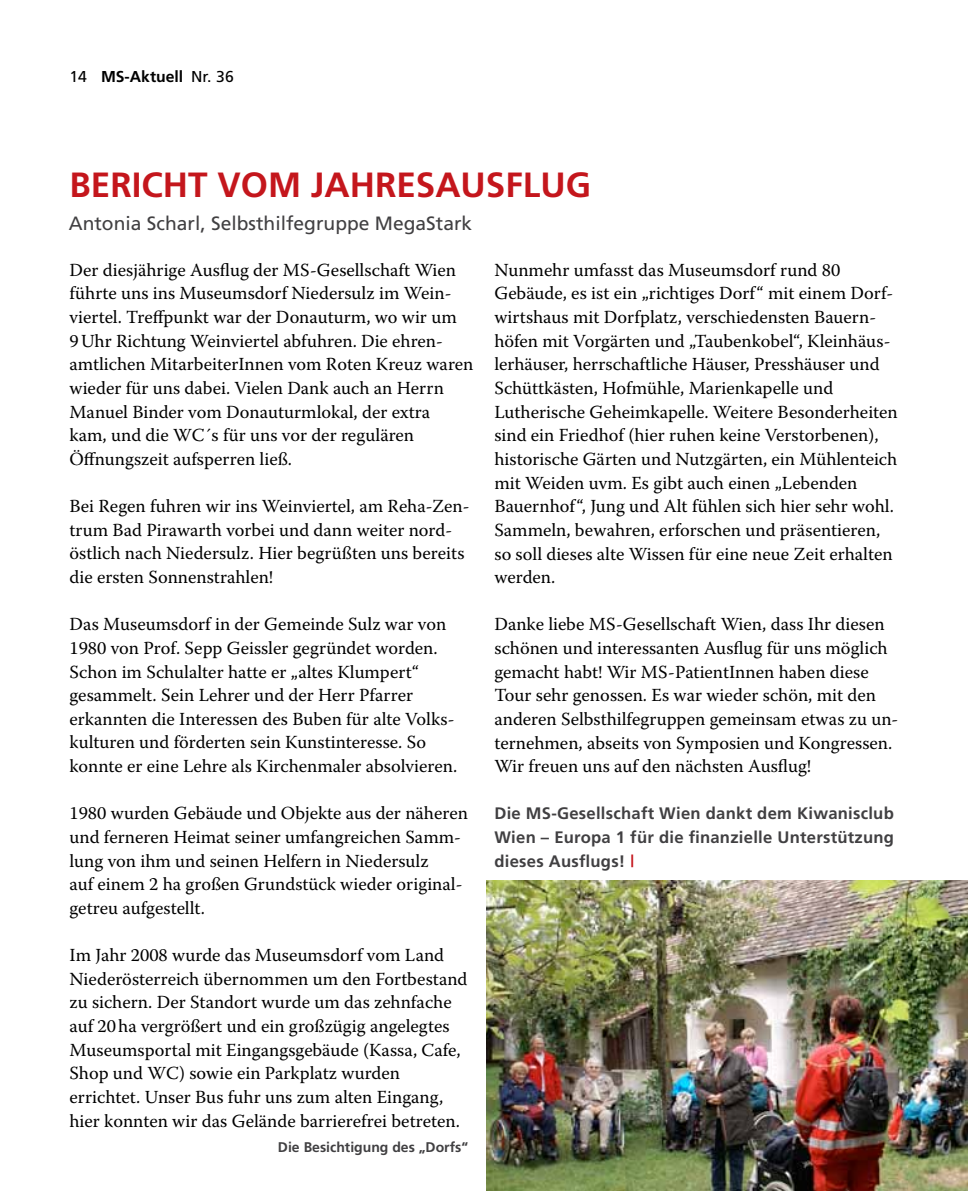
<style>
.page{position:relative;width:968px;height:1191px;background:#fff}
.page>*{position:absolute;margin:0;border:0;box-sizing:border-box;transform-origin:0 0}
.t1{font:700 35px "Frutiger";color:#c4161c}
.t2{font:19.25px "Frutiger";color:#414042}
.t3{font:18.38px/23.6px "Warnock Pro";color:#000}
.t4{font:700 16.62px/23.6px "Frutiger";letter-spacing:.015em;color:#414042;text-align:justify}
.t5{font:700 15.75px "Frutiger";color:#000}
.t6{font:700 14px "Frutiger";color:#414042}
.s1{font-weight:400}
.s2{color:#c4161c}
</style>
<div class="page">
<img style="left:486px;top:880px;width:481px;height:311px">
<p class="t5" style="left:69px;top:67px;width:166px"><span class="s1">14</span> MS-Aktuell <span class="s1">Nr. 36</span></p>
<h1 class="t1" style="left:69px;top:164px;width:82px">BERICHT</h1>
<h1 class="t1" style="left:217px;top:164px;width:371px">VOM JAH RESAUSFLUG</h1>
<p class="t2" style="left:69px;top:212px;width:405px">Antonia Scharl, Selbsthilfegruppe MegaStark</p>
<p class="t3" style="left:69px;top:257px;width:405px">Der diesjährige Ausflug der MS-Gesellschaft Wien führte uns ins Museumsdorf Niedersulz im Wein&shy;viertel. Treffpunkt war der Donauturm, wo wir um 9Uhr Richtung Weinviertel abfuhren. Die ehren&shy;amtlichen MitarbeiterInnen vom Roten Kreuz waren wieder für uns dabei. Vielen Dank auch an Herrn Manuel Binder vom Donauturmlokal, der extra<br>kam, und die WC´s für uns vor der regulären Öffnungszeit aufsperren ließ.</p>
<p class="t3" style="left:69px;top:494px;width:401px">Bei Regen fuhren wir ins Weinviertel, am Reha-Zen&shy;trum Bad Pirawarth vorbei und dann weiter nord&shy;östlich nach Niedersulz. Hier begrüßten uns bereits die ersten Sonnenstrahlen!</p>
<p class="t3" style="left:69px;top:612px;width:389px">Das Museumsdorf in der Gemeinde Sulz war von 1980 von Prof. Sepp Geissler gegründet worden.<br>Schon im Schulalter hatte er „altes Klumpert“ gesammelt. Sein Lehrer und der Herr Pfarrer erkannten die Interessen des Buben für alte Volks&shy;kulturen und förderten sein Kunstinteresse. So konnte er eine Lehre als Kirchenmaler absolvieren.</p>
<p class="t3" style="left:69px;top:801px;width:400px">1980 wurden Gebäude und Objekte aus der näheren und ferneren Heimat seiner umfangreichen Samm&shy;lung von ihm und seinen Helfern in Niedersulz<br>auf einem 2 ha großen Grundstück wieder original&shy;getreu aufgestellt.</p>
<p class="t3" style="left:69px;top:943px;width:399px">Im Jahr 2008 wurde das Museumsdorf vom Land Niederösterreich übernommen um den Fortbestand zu sichern. Der Standort wurde um das zehnfache auf 20ha vergrößert und ein großzügig angelegtes Museumsportal mit Eingangsgebäude (Kassa, Cafe, Shop und WC) sowie ein Parkplatz wurden errichtet. Unser Bus fuhr uns zum alten Eingang, hier konnten wir das Gelände barrierefrei betreten.</p>
<p class="t6" style="left:278px;top:1138px;width:192px">Die Besichtigung des „Dorfs“</p>
<p class="t3" style="left:494px;top:258px;width:405px">Nunmehr umfasst das Museumsdorf rund 80<br>Gebäude, es ist ein „richtiges Dorf“ mit einem Dorf&shy;wirtshaus mit Dorfplatz, verschiedensten Bauern&shy;höfen mit Vorgärten und „Taubenkobel“, Kleinhäus&shy;lerhäuser, herrschaftliche Häuser, Presshäuser und Schüttkästen, Hofmühle, Marienkapelle und Lutherische Geheimkapelle. Weitere Besonderheiten sind ein Friedhof (hier ruhen keine Verstorbenen), historische Gärten und Nutzgärten, ein Mühlenteich mit Weiden uvm. Es gibt auch einen „Lebenden Bauernhof“, Jung und Alt fühlen sich hier sehr wohl.<br>Sammeln, bewahren, erforschen und präsentieren, so soll dieses alte Wissen für eine neue Zeit erhalten werden.</p>
<p class="t3" style="left:494px;top:612px;width:405px">Danke liebe MS-Gesellschaft Wien, dass Ihr diesen schönen und interessanten Ausflug für uns möglich gemacht habt! Wir MS-PatientInnen haben diese Tour sehr genossen. Es war wieder schön, mit den anderen Selbsthilfegruppen gemeinsam etwas zu un&shy;ternehmen, abseits von Symposien und Kongressen.<br>Wir freuen uns auf den nächsten Ausflug!</p>
<p class="t4" style="left:494px;top:801px;width:401px">Die MS-Gesellschaft Wien dankt dem Kiwanisclub Wien – Europa 1 für die finanzielle Unterstützung dieses Ausflugs! <span class="s2">|</span></p>
</div>
